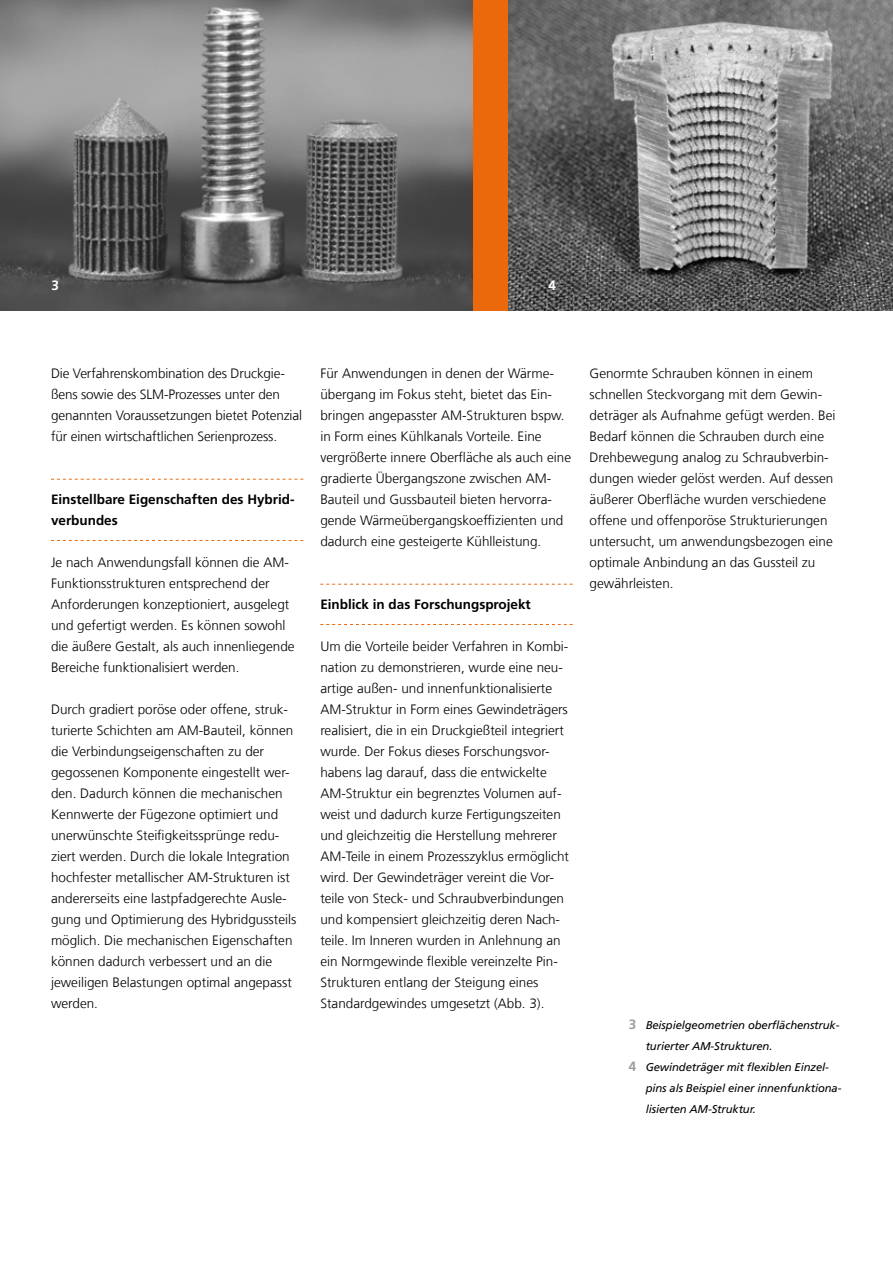
<style>
.page{position:relative;width:893px;height:1263px;background:#fff}
.page>*{position:absolute;margin:0;border:0;box-sizing:border-box;transform-origin:0 0}
.t1{font:300 13.5px/21px "Frutiger LT Com";color:#000}
.t2{font:700 13.5px/21px "Frutiger LT Com";color:#000}
.t3{font:700 13.5px "Frutiger LT Com";color:#fff}
.t4{font:italic 11.25px "Frutiger LT Com";letter-spacing:-.01em;color:#000}
.s1{font-weight:700;font-style:normal;font-size:13.5px;color:#9c9e9f}
</style>
<div class="page">
<div style="left:472px;top:0;width:36px;height:310px;background:#eb690b"></div>
<svg style="left:51px;top:479px;width:252px;height:1px"></svg>
<svg style="left:51px;top:540px;width:252px;height:1px"></svg>
<svg style="left:320px;top:584px;width:253px;height:1px"></svg>
<svg style="left:320px;top:624px;width:253px;height:1px"></svg>
<img style="left:0;top:0;width:472px;height:310px">
<img style="left:508px;top:0;width:385px;height:310px">
<p class="t3" style="left:51px;top:277px;width:9px">3</p>
<p class="t3" style="left:548px;top:275px;width:9px">44</p>
<p class="t1" style="left:51px;top:363px;width:253px">Die Verfahrenskombination des Druckgie&shy;ßens sowie des SLM-Prozesses unter den genannten Voraussetzungen bietet Potenzial für einen wirtschaftlichen Serienprozess.</p>
<p class="t2" style="left:51px;top:489px;width:245px">Einstellbare Eigenschaften des Hybrid&shy;verbundes</p>
<p class="t1" style="left:51px;top:552px;width:245px">Je nach Anwendungsfall können die AM-Funktionsstrukturen entsprechend der Anforderungen konzeptioniert, ausgelegt und gefertigt werden. Es können sowohl die äußere Gestalt, als auch innenliegende Bereiche funktionalisiert werden.</p>
<p class="t1" style="left:51px;top:699px;width:247px">Durch gradiert poröse oder offene, struk&shy;turierte Schichten am AM-Bauteil, können die Verbindungseigenschaften zu der gegossenen Komponente eingestellt wer&shy;den. Dadurch können die mechanischen Kennwerte der Fügezone optimiert und unerwünschte Steifigkeitssprünge redu&shy;ziert werden. Durch die lokale Integration hochfester metallischer AM-Strukturen ist andererseits eine lastpfadgerechte Ausle&shy;gung und Optimierung des Hybridgussteils möglich. Die mechanischen Eigenschaften können dadurch verbessert und an die jeweiligen Belastungen optimal angepasst werden.</p>
<p class="t1" style="left:320px;top:363px;width:252px">Für Anwendungen in denen der Wärme&shy;übergang im Fokus steht, bietet das Ein&shy;bringen angepasster AM-Strukturen bspw. in Form eines Kühlkanals Vorteile. Eine vergrößerte innere Oberfläche als auch eine gradierte Übergangszone zwischen AM-Bauteil und Gussbauteil bieten hervorra&shy;gende Wärmeübergangskoeffizienten und dadurch eine gesteigerte Kühlleistung.</p>
<p class="t2" style="left:320px;top:594px;width:212px">Einblick in das Forschungsprojekt</p>
<p class="t1" style="left:320px;top:636px;width:250px">Um die Vorteile beider Verfahren in Kombi&shy;nation zu demonstrieren, wurde eine neu&shy;artige außen- und innenfunktionalisierte AM-Struktur in Form eines Gewindeträgers realisiert, die in ein Druckgießteil integriert wurde. Der Fokus dieses Forschungsvor&shy;habens lag darauf, dass die entwickelte AM-Struktur ein begrenztes Volumen auf&shy;weist und dadurch kurze Fertigungszeiten und gleichzeitig die Herstellung mehrerer AM-Teile in einem Prozesszyklus ermöglicht wird. Der Gewindeträger vereint die Vor&shy;teile von Steck- und Schraubverbindungen und kompensiert gleichzeitig deren Nach&shy;teile. Im Inneren wurden in Anlehnung an ein Normgewinde flexible vereinzelte Pin-Strukturen entlang der Steigung eines Standardgewindes umgesetzt (Abb. 3).</p>
<p class="t1" style="left:590px;top:363px;width:247px">Genormte Schrauben können in einem schnellen Steckvorgang mit dem Gewin&shy;deträger als Aufnahme gefügt werden. Bei Bedarf können die Schrauben durch eine Drehbewegung analog zu Schraubverbin&shy;dungen wieder gelöst werden. Auf dessen äußerer Oberfläche wurden verschiedene offene und offenporöse Strukturierungen untersucht, um anwendungsbezogen eine optimale Anbindung an das Gussteil zu gewährleisten.</p>
<p class="t4" style="left:629px;top:1019px;width:212px"><span class="s1">3</span> Beispielgeometrien oberflächenstruk-</p>
<p class="t4" style="left:646px;top:1040px;width:128px">turierter AM-Strukturen.</p>
<p class="t4" style="left:629px;top:1061px;width:202px"><span class="s1">4</span> Gewindeträger mit flexiblen Einzel-</p>
<p class="t4" style="left:646px;top:1082px;width:197px">pins als Beispiel einer innenfunktiona-</p>
<p class="t4" style="left:646px;top:1103px;width:112px">lisierten AM-Struktur.</p>
</div>
